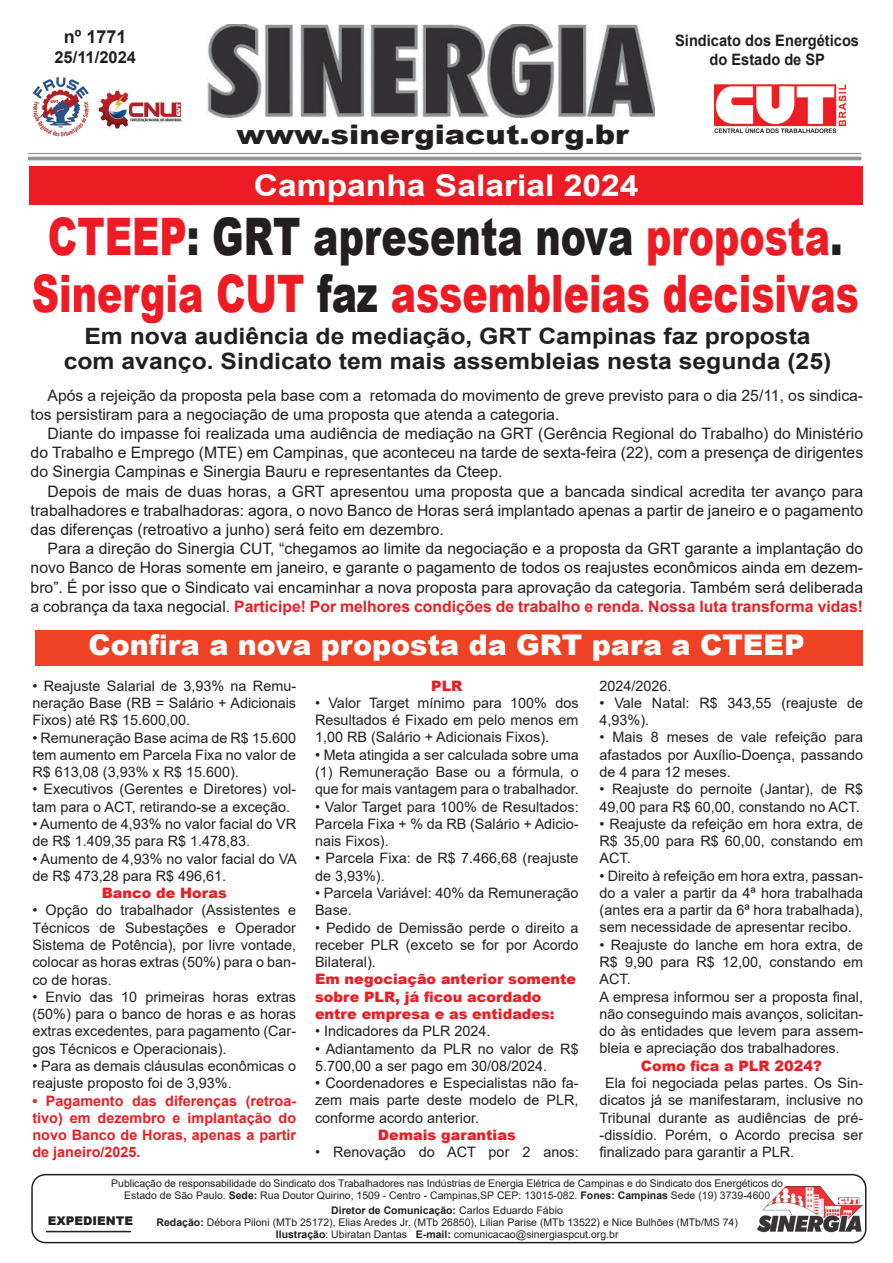
<style>
.page{position:relative;width:893px;height:1263px;background:#fff}
.page>*{position:absolute;margin:0;border:0;box-sizing:border-box;transform-origin:0 0}
.t1{font:900 51.75px/57px "Arial";color:#ed1c24;text-align:center;scale:.73 1}
.t2{font:700 30px "Arial";color:#fff;scale:1.12 1}
.t3{font:900 28.5px "Arial";color:#fff}
.t4{font:900 27px "Arial";color:#231f20;scale:1.13 1}
.t5{font:700 22.5px/25.5px "Arial";color:#231f20;text-align:center;scale:1.1 1}
.t6{font:700 18px "Arial";color:#231f20}
.t7{font:700 16.5px "Arial";color:#231f20}
.t8{font:15.75px/19.2px "Arial";color:#231f20;text-align:justify}
.t9{font:700 15.75px/18.8px "Arial";color:#231f20;text-align:center;scale:.93 1}
.t10{font:14.4px/17.2px "Arial";color:#231f20;text-align:justify}
.t11{font:900 14.4px/17.2px "Arial";color:#ed1c24}
.t12{font:700 14.4px/17.2px "Arial";color:#ed1c24;text-align:justify}
.t13{font:900 12px "Arial";color:#231f20}
.t14{font:10.5px "Arial";color:#231f20}
.t15{font:700 10.5px "Arial";color:#231f20}
.s1{color:#231f20}
.s2{font-weight:700;color:#ed1c24}
.s3{font-weight:700}
.s4{font-weight:400}
</style>
<div class="page">
<div style="left:29px;top:167px;width:834px;height:38px;background:#ed1c24"></div>
<img style="left:714px;top:84px;width:131px;height:48px">
<img style="left:32px;top:78px;width:57px;height:59px">
<img style="left:207px;top:25px;width:448px;height:92px">
<hr style="left:28px;top:153px;width:833px;height:1px;background:#949698">
<hr style="left:28px;top:157px;width:833px;height:3px;background:#949698">
<img style="left:98px;top:90px;width:84px;height:39px">
<hr style="left:46px;top:1231px;width:85px;height:1px;background:#231f20">
<div style="left:31px;top:1174px;width:835px;height:69px;border:2px solid #231f20;border-radius:14px"></div>
<img style="left:757px;top:1186px;width:106px;height:47px">
<div style="left:35px;top:630px;width:828px;height:35px;background:#ef4123"></div>
<p class="t6" style="left:64px;top:24px;width:64px">nº 1771</p>
<p class="t7" style="left:54px;top:45px;width:83px">25/11/2024</p>
<p class="t4" style="left:237px;top:115px;width:348px">www.sinergiacut.org.br</p>
<p class="t9" style="left:675px;top:31px;width:199px">Sindicato dos Energéticos do Estado de SP</p>
<p class="t2" style="left:254px;top:164px;width:345px">Campanha Salarial 2024</p>
<p class="t1" style="left:32px;top:207px;width:1135px">CTEEP<span class="s1">: GRT apresenta nova</span> proposta<span class="s1">.<br></span>Sinergia CUT <span class="s1">faz</span> assembleias decisivas</p>
<p class="t5" style="left:64px;top:323px;width:699px">Em nova audiência de mediação, GRT Campinas faz proposta com avanço. Sindicato tem mais assembleias nesta segunda (25)</p>
<p class="t8" style="left:31px;top:385px;width:834px;text-indent:17px">Após a rejeição da proposta pela base com a retomada do movimento de greve previsto para o dia 25/11, os sindica&shy;tos persistiram para a negociação de uma proposta que atenda a categoria.</p>
<p class="t8" style="left:31px;top:424px;width:834px;text-indent:17px">Diante do impasse foi realizada uma audiência de mediação na GRT (Gerência Regional do Trabalho) do Ministério do Trabalho e Emprego (MTE) em Campinas, que aconteceu na tarde de sexta-feira (22), com a presença de dirigentes do Sinergia Campinas e Sinergia Bauru e representantes da Cteep.</p>
<p class="t8" style="left:31px;top:481px;width:834px;text-indent:17px">Depois de mais de duas horas, a GRT apresentou uma proposta que a bancada sindical acredita ter avanço para trabalhadores e trabalhadoras: agora, o novo Banco de Horas será implantado apenas a partir de janeiro e o pagamento das diferenças (retroativo a junho) será feito em dezembro.</p>
<p class="t8" style="left:31px;top:539px;width:834px;text-indent:17px">Para a direção do Sinergia CUT, “chegamos ao limite da negociação e a proposta da GRT garante a implantação do novo Banco de Horas somente em janeiro, e garante o pagamento de todos os reajustes econômicos ainda em dezem&shy;bro”. É por isso que o Sindicato vai encaminhar a nova proposta para aprovação da categoria. Também será deliberada a cobrança da taxa negocial. <span class="s2">Participe! Por melhores condições de trabalho e renda. Nossa luta transforma vidas!</span></p>
<p class="t3" style="left:89px;top:624px;width:717px">Confira a nova proposta da GRT para a CTEEP</p>
<p class="t10" style="left:32px;top:677px;width:265px">• Reajuste Salarial de 3,93% na Remu&shy;neração Base (RB = Salário + Adicionais Fixos) até R$ 15.600,00.</p>
<p class="t10" style="left:32px;top:729px;width:265px">• Remuneração Base acima de R$ 15.600 tem aumento em Parcela Fixa no valor de R$ 613,08 (3,93% x R$ 15.600).</p>
<p class="t10" style="left:32px;top:781px;width:265px">• Executivos (Gerentes e Diretores) vol&shy;tam para o ACT, retirando-se a exceção.</p>
<p class="t10" style="left:32px;top:815px;width:265px">• Aumento de 4,93% no valor facial do VR de R$ 1.409,35 para R$ 1.478,83.</p>
<p class="t10" style="left:32px;top:850px;width:266px">• Aumento de 4,93% no valor facial do VA de R$ 473,28 para R$ 496,61.</p>
<p class="t11" style="left:102px;top:884px;width:127px">Banco de Horas</p>
<p class="t10" style="left:32px;top:902px;width:265px">• Opção do trabalhador (Assistentes e Técnicos de Subestações e Operador Sistema de Potência), por livre vontade, colocar as horas extras (50%) para o ban&shy;co de horas.</p>
<p class="t10" style="left:32px;top:988px;width:265px">• Envio das 10 primeiras horas extras (50%) para o banco de horas e as horas extras excedentes, para pagamento (Car&shy;gos Técnicos e Operacionais).</p>
<p class="t10" style="left:32px;top:1057px;width:265px">• Para as demais cláusulas econômicas o reajuste proposto foi de 3,93%.</p>
<p class="t12" style="left:32px;top:1092px;width:265px">• Pagamento das diferenças (retroa&shy;tivo) em dezembro e implantação do novo Banco de Horas, apenas a partir de janeiro/2025.</p>
<p class="t10" style="left:600px;top:677px;width:74px">2024/2026.</p>
<p class="t10" style="left:600px;top:694px;width:265px">• Vale Natal: R$ 343,55 (reajuste de<br>4,93%).</p>
<p class="t10" style="left:600px;top:729px;width:265px">• Mais 8 meses de vale refeição para afastados por Auxílio-Doença, passando de 4 para 12 meses.</p>
<p class="t10" style="left:600px;top:780px;width:265px">• Reajuste do pernoite (Jantar), de R$<br>49,00 para R$ 60,00, constando no ACT.</p>
<p class="t10" style="left:600px;top:815px;width:265px">• Reajuste da refeição em hora extra, de R$ 35,00 para R$ 60,00, constando em ACT.</p>
<p class="t10" style="left:600px;top:867px;width:265px">• Direito à refeição em hora extra, passan&shy;do a valer a partir da 4ª hora trabalhada (antes era a partir da 6ª hora trabalhada), sem necessidade de apresentar recibo.</p>
<p class="t10" style="left:600px;top:936px;width:265px">• Reajuste do lanche em hora extra, de R$ 9,90 para R$ 12,00, constando em ACT.</p>
<p class="t10" style="left:600px;top:988px;width:265px">A empresa informou ser a proposta final, não conseguindo mais avanços, solicitan&shy;do às entidades que levem para assem&shy;bleia e apreciação dos trabalhadores.</p>
<p class="t11" style="left:641px;top:1056px;width:182px">Como fica a PLR 2024?</p>
<p class="t10" style="left:600px;top:1074px;width:265px;text-indent:6px">Ela foi negociada pelas partes. Os Sin&shy;dicatos já se manifestaram, inclusive no Tribunal durante as audiências de pré--dissídio. Porém, o Acordo precisa ser finalizado para garantir a PLR.</p>
<p class="t11" style="left:431px;top:676px;width:33px">PLR</p>
<p class="t10" style="left:315px;top:694px;width:265px">• Valor Target mínimo para 100% dos Resultados é Fixado em pelo menos em 1,00 RB (Salário + Adicionais Fixos).</p>
<p class="t10" style="left:315px;top:746px;width:265px">• Meta atingida a ser calculada sobre uma (1) Remuneração Base ou a fórmula, o que for mais vantagem para o trabalhador.</p>
<p class="t10" style="left:315px;top:798px;width:265px">• Valor Target para 100% de Resultados:<br>Parcela Fixa + % da RB (Salário + Adicio&shy;nais Fixos).</p>
<p class="t10" style="left:315px;top:850px;width:265px">• Parcela Fixa: de R$ 7.466,68 (reajuste de 3,93%).</p>
<p class="t10" style="left:315px;top:884px;width:265px">• Parcela Variável: 40% da Remuneração<br>Base.</p>
<p class="t10" style="left:315px;top:919px;width:265px">• Pedido de Demissão perde o direito a receber PLR (exceto se for por Acordo Bilateral).</p>
<p class="t11" style="left:315px;top:970px;width:263px">Em negociação anterior somente sobre PLR, já ficou acordado entre empresa e as entidades:</p>
<p class="t10" style="left:315px;top:1022px;width:177px">• Indicadores da PLR 2024.</p>
<p class="t10" style="left:315px;top:1040px;width:265px">• Adiantamento da PLR no valor de R$<br>5.700,00 a ser pago em 30/08/2024.</p>
<p class="t10" style="left:315px;top:1074px;width:265px">• Coordenadores e Especialistas não fa&shy;zem mais parte deste modelo de PLR, conforme acordo anterior.</p>
<p class="t11" style="left:378px;top:1126px;width:139px">Demais garantias</p>
<p class="t10" style="left:315px;top:1143px;width:265px">• Renovação do ACT por 2 anos:</p>
<p class="t14" style="left:111px;top:1176px;width:673px">Publicação de responsabilidade do Sindicato dos Trabalhadores nas Indústrias de Energia Elétrica de Campinas e do Sindicato dos Energéticos do</p>
<p class="t14" style="left:124px;top:1188px;width:647px">Estado de São Paulo. <span class="s3">Sede:</span> Rua Doutor Quirino, 1509 - Centro - Campinas,SP CEP: 13015-082. <span class="s3">Fones: Campinas</span> Sede (19) 3739-4600</p>
<p class="t15" style="left:331px;top:1202px;width:233px">Diretor de Comunicação: <span class="s4">Carlos Eduardo Fábio</span></p>
<p class="t14" style="left:157px;top:1215px;width:583px"><span class="s3">Redação:</span> Débora Piloni (MTb 25172), Elias Aredes Jr. (MTb 26850), Lilian Parise (MTb 13522) e Nice Bulhões (MTb/MS 74)</p>
<p class="t14" style="left:276px;top:1227px;width:344px"><span class="s3">Ilustração</span>: Ubiratan Dantas <span class="s3">E-mail:</span> comunicacao@sinergiaspcut.org.br</p>
<p class="t13" style="left:48px;top:1212px;width:87px">EXPEDIENTE</p>
</div>
